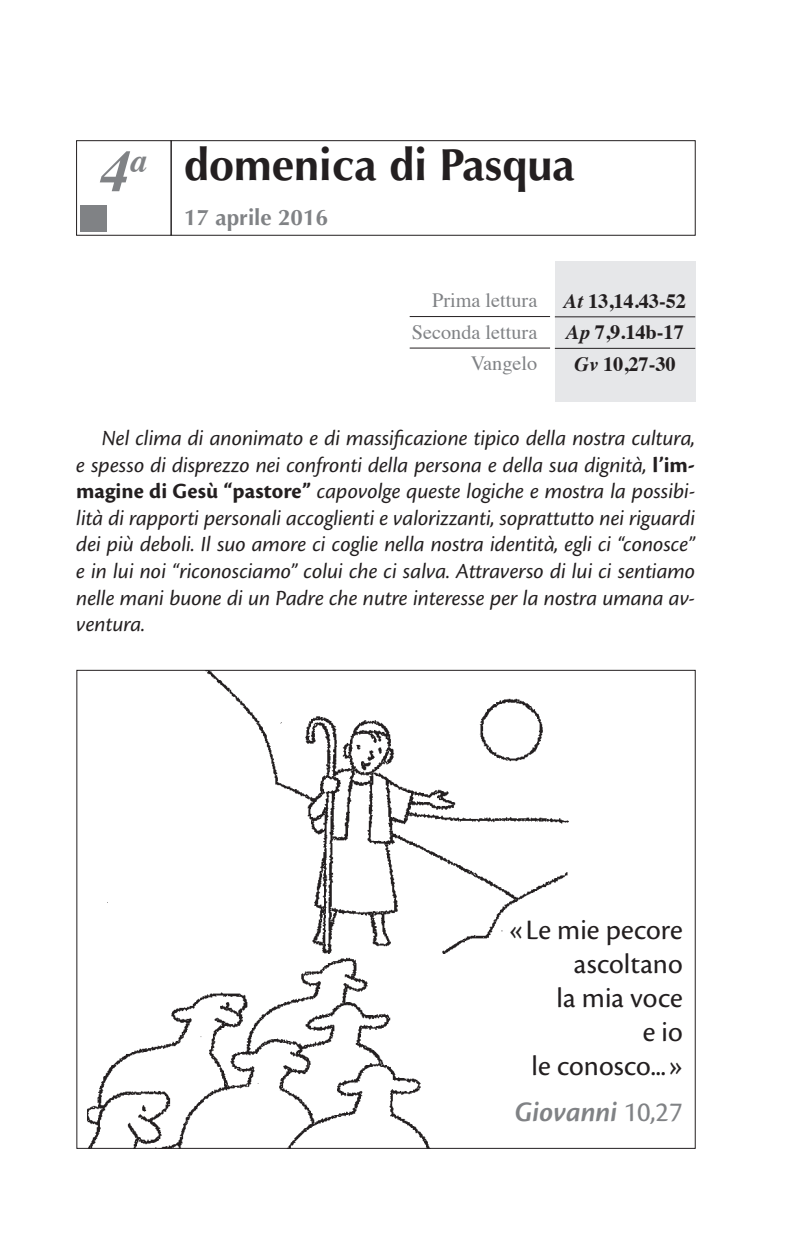
<style>
.page{position:relative;width:804px;height:1238px;background:#fff}
.page>*{position:absolute;margin:0;border:0;box-sizing:border-box;transform-origin:0 0}
.t1{font:700 45px "Optima LT Std";color:#231f20}
.t2{font:29.25px/33.8px "Cronos Pro";color:#231f20;text-align:right}
.t3{font:italic 600 29.25px "Cronos Pro";letter-spacing:-.005em;color:#808285}
.t4{font:italic 22.5px/26.6px "Cronos Pro";letter-spacing:-.005em;color:#231f20;text-align:justify}
.t5{font:700 22.5px "Optima LT Std";color:#808285}
.t6{font:700 20.25px/31.5px "Times";color:#231f20;text-align:center}
.t7{font:20.25px/31.5px "Times";color:#808285;text-align:right}
.s1{font-family:"Times";font-style:italic;font-size:58.5px;color:#808285}
.s2{font-style:italic}
.s3{font-weight:700;font-style:normal}
.s4{font-weight:400;font-style:normal}
</style>
<div class="page">
<img style="left:87px;top:672px;width:482px;height:474px">
<div style="left:76px;top:140px;width:95px;height:95px;border:1px solid #231f20"></div>
<div style="left:80px;top:205px;width:26px;height:27px;background:#808285"></div>
<div style="left:171px;top:140px;width:524px;height:95px;border:1px solid #231f20"></div>
<div style="left:555px;top:261px;width:140px;height:141px;background:#e6e7e9"></div>
<hr style="left:555px;top:316px;width:140px;height:1px;background:#231f20">
<hr style="left:555px;top:348px;width:140px;height:1px;background:#231f20">
<hr style="left:410px;top:316px;width:140px;height:1px;background:#231f20">
<hr style="left:410px;top:348px;width:140px;height:1px;background:#231f20">
<h1 class="t1" style="left:101px;top:139px;width:476px"><span class="s1">4</span><sup>a</sup> domenica di Pasqua</h1>
<p class="t5" style="left:184px;top:204px;width:145px">17 aprile 2016</p>
<p class="t7" style="left:412px;top:283px;width:127px">Prima lettura<br>Seconda lettura<br>Vangelo</p>
<p class="t6" style="left:564px;top:283px;width:124px"><span class="s2">At</span> 13,14.43-52<br><span class="s2">Ap</span> 7,9.14b-17<br><span class="s2">Gv</span> 10,27-30</p>
<p class="t4" style="left:76px;top:425px;width:620px;text-indent:26px">Nel clima di anonimato e di massificazione tipico della nostra cultura, e spesso di disprezzo nei confronti della persona e della sua dignità, <span class="s3">l’im&shy;magine di Gesù “pastore”</span> capovolge queste logiche e mostra la possibi&shy;lità di rapporti personali accoglienti e valorizzanti, soprattutto nei riguardi dei più deboli. Il suo amore ci coglie nella nostra identità, egli ci “conosce” e in lui noi “riconosciamo” colui che ci salva. Attraverso di lui ci sentiamo nelle mani buone di un Padre che nutre interesse per la nostra umana av&shy;ventura.</p>
<h2 class="t2" style="left:509px;top:913px;width:175px">«Le mie pecore ascoltano<br>la mia voce<br>e io<br>le conosco...»</h2>
<h2 class="t3" style="left:515px;top:1095px;width:169px">Giovanni <span class="s4">10,27</span></h2>
</div>
